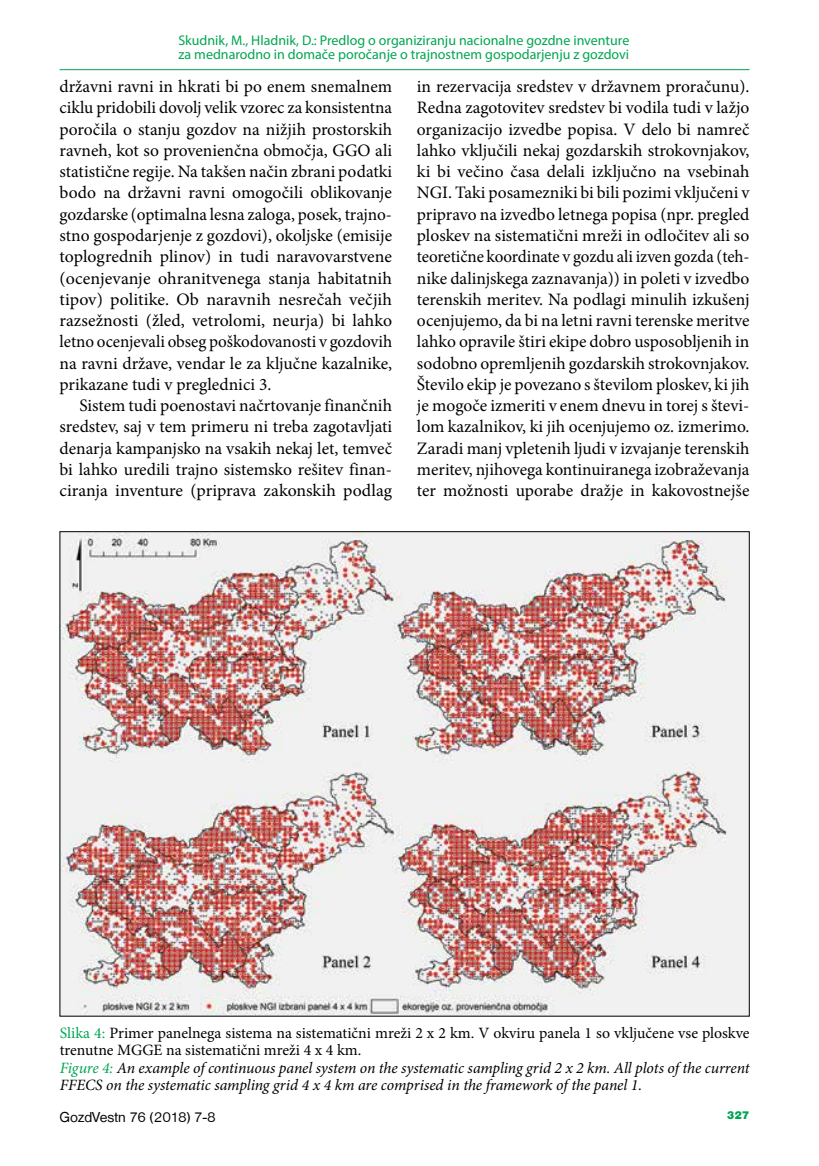
<style>
.page{position:relative;width:819px;height:1166px;background:#fff}
.page>*{position:absolute;margin:0;border:0;box-sizing:border-box;transform-origin:0 0}
.t1{font:17.5px/21.3px "Minion Pro";color:#000;text-align:justify}
.t2{font:italic 15.75px/17.5px "Minion Pro";letter-spacing:-.01em;color:#000}
.t3{font:14.88px "Nimbus San DEE";color:#000}
.t4{font:14px/14px "Myriad Pro";color:#00a651}
.t5{font:11.38px "Nimbus San DEE Blac";color:#00a651}
.s1{font-style:normal;color:#00a651}
.s2{font-style:normal}
.s3{color:#00a651}
</style>
<div class="page">
<hr style="left:60px;top:69px;width:689px;height:1px;background:#00a651">
<img style="left:62px;top:533px;width:685px;height:481px">
<p class="t4" style="left:178px;top:33px;width:452px">Skudnik, M., Hladnik, D.: Predlog o organiziranju nacionalne gozdne inventure za mednarodno in domače poročanje o trajnostnem gospodarjenju z gozdovi</p>
<p class="t1" style="left:60px;top:76px;width:334px">državni ravni in hkrati bi po enem snemalnem ciklu pridobili dovolj velik vzorec za konsistentna poročila o stanju gozdov na nižjih prostorskih ravneh, kot so provenienčna območja, GGO ali statistične regije. Na takšen način zbrani podatki bodo na državni ravni omogočili oblikovanje gozdarske (optimalna lesna zaloga, posek, trajno&shy;stno gospodarjenje z gozdovi), okoljske (emisije toplogrednih plinov) in tudi naravovarstvene (ocenjevanje ohranitvenega stanja habitatnih tipov) politike. Ob naravnih nesrečah večjih razsežnosti (žled, vetrolomi, neurja) bi lahko letno ocenjevali obseg poškodovanosti v gozdovih na ravni države, vendar le za ključne kazalnike, prikazane tudi v preglednici 3.</p>
<p class="t1" style="left:60px;top:395px;width:334px;text-indent:20px">Sistem tudi poenostavi načrtovanje finančnih sredstev, saj v tem primeru ni treba zagotavljati denarja kampanjsko na vsakih nekaj let, temveč bi lahko uredili trajno sistemsko rešitev finan&shy;ciranja inventure (priprava zakonskih podlag</p>
<p class="t1" style="left:417px;top:76px;width:334px">in rezervacija sredstev v državnem proračunu).<br>Redna zagotovitev sredstev bi vodila tudi v lažjo organizacijo izvedbe popisa. V delo bi namreč lahko vključili nekaj gozdarskih strokovnjakov, ki bi večino časa delali izključno na vsebinah NGI. Taki posamezniki bi bili pozimi vključeni v pripravo na izvedbo letnega popisa (npr. pregled ploskev na sistematični mreži in odločitev ali so teoretične koordinate v gozdu ali izven gozda (teh&shy;nike dalinjskega zaznavanja)) in poleti v izvedbo terenskih meritev. Na podlagi minulih izkušenj ocenjujemo, da bi na letni ravni terenske meritve lahko opravile štiri ekipe dobro usposobljenih in sodobno opremljenih gozdarskih strokovnjakov.<br>Število ekip je povezano s številom ploskev, ki jih je mogoče izmeriti v enem dnevu in torej s števi&shy;lom kazalnikov, ki jih ocenjujemo oz. izmerimo.<br>Zaradi manj vpletenih ljudi v izvajanje terenskih meritev, njihovega kontinuiranega izobraževanja ter možnosti uporabe dražje in kakovostnejše</p>
<p class="t2" style="left:60px;top:1023px;width:691px"><span class="s1">Slika 4:</span> <span class="s2">Primer panelnega sistema na sistematični mreži 2 x 2 km. V okviru panela 1 so vključene vse ploskve trenutne MGGE na sistematični mreži 4 x 4 km.<br></span><span class="s3">Figure 4:</span> An example of continuous panel system on the systematic sampling grid 2 x 2 km. All plots of the current FFECS on the systematic sampling grid 4 x 4 km are comprised in the framework of the panel 1.</p>
<p class="t3" style="left:60px;top:1109px;width:158px">GozdVestn 76 (2018) 7-8</p>
<p class="t5" style="left:726px;top:1109px;width:24px">327</p>
</div>
